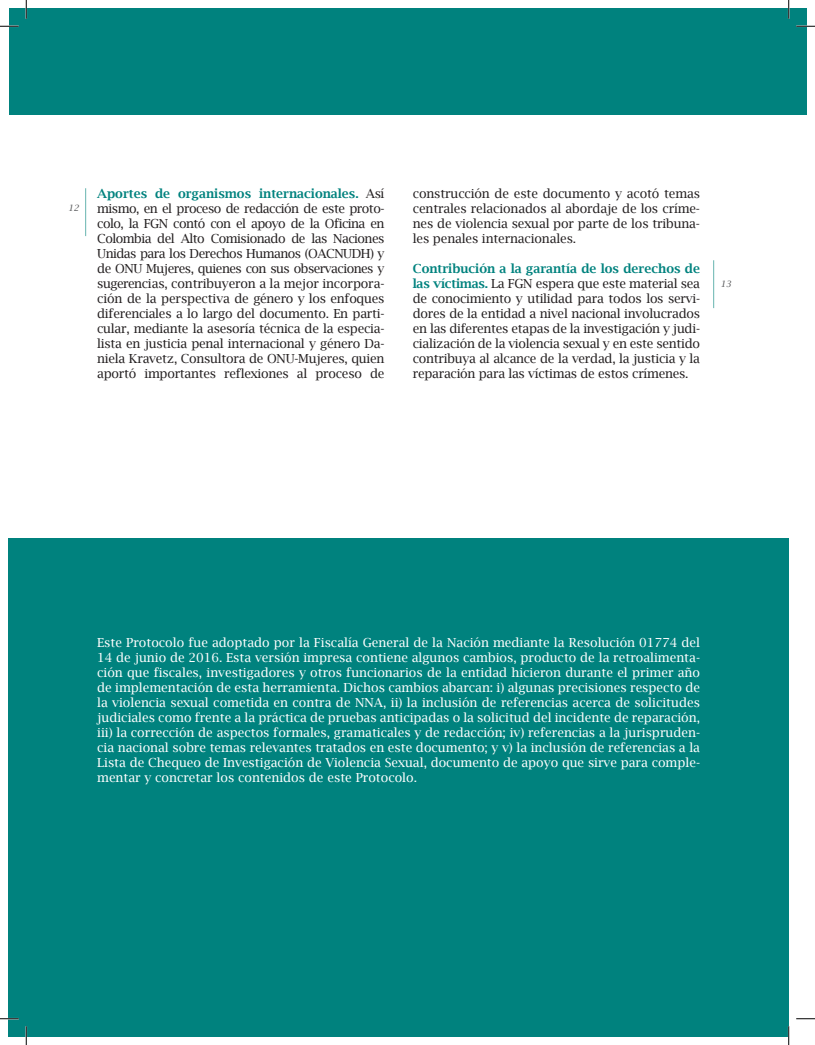
<style>
.page{position:relative;width:815px;height:1045px;background:#fff}
.page>*{position:absolute;margin:0;border:0;box-sizing:border-box;transform-origin:0 0}
.t1{font:12.5px/15px "Lucida Bright";letter-spacing:-.02em;color:#231f20;text-align:justify}
.t2{font:12.5px/15px "Lucida Bright";color:#fff;text-align:justify}
.t3{font:italic 8.75px "Lucida Bright";color:#57585a}
.s1{font-weight:600;color:#00827e}
</style>
<div class="page">
<hr style="left:85px;top:188px;width:1px;height:48px;background:#66b4af">
<hr style="left:713px;top:260px;width:1px;height:48px;background:#66b4af">
<div style="left:9px;top:9px;width:797px;height:106px;background:#00827e"></div>
<div style="left:9px;top:538px;width:779px;height:498px;background:#00827e"></div>
<svg style="left:0;top:25px;width:19px;height:2px"></svg>
<svg style="left:796px;top:25px;width:18px;height:2px"></svg>
<svg style="left:0;top:1018px;width:19px;height:1px"></svg>
<svg style="left:796px;top:1018px;width:18px;height:1px"></svg>
<svg style="left:25px;top:0;width:2px;height:19px"></svg>
<svg style="left:25px;top:1026px;width:2px;height:19px"></svg>
<svg style="left:787px;top:0;width:2px;height:19px"></svg>
<svg style="left:787px;top:1026px;width:2px;height:19px"></svg>
<p class="t3" style="left:68px;top:203px;width:12px">12</p>
<p class="t1" style="left:97px;top:186px;width:289px"><span class="s1">Aportes de organismos internacionales.</span> Así mismo, en el proceso de redacción de este proto&shy;colo, la FGN contó con el apoyo de la Oficina en Colombia del Alto Comisionado de las Naciones Unidas para los Derechos Humanos (OACNUDH) y de ONU Mujeres, quienes con sus observaciones y sugerencias, contribuyeron a la mejor incorpora&shy;ción de la perspectiva de género y los enfoques diferenciales a lo largo del documento. En parti&shy;cular, mediante la asesoría técnica de la especia&shy;lista en justicia penal internacional y género Da&shy;niela Kravetz, Consultora de ONU-Mujeres, quien aportó importantes reflexiones al proceso de</p>
<p class="t1" style="left:412px;top:186px;width:289px">construcción de este documento y acotó temas centrales relacionados al abordaje de los críme&shy;nes de violencia sexual por parte de los tribuna&shy;les penales internacionales.</p>
<p class="t1" style="left:412px;top:261px;width:289px"><span class="s1">Contribución a la garantía de los derechos de las víctimas.</span> La FGN espera que este material sea de conocimiento y utilidad para todos los servi&shy;dores de la entidad a nivel nacional involucrados en las diferentes etapas de la investigación y judi&shy;cialización de la violencia sexual y en este sentido contribuya al alcance de la verdad, la justicia y la reparación para las víctimas de estos crímenes.</p>
<p class="t3" style="left:720px;top:278px;width:12px">13</p>
<p class="t2" style="left:97px;top:635px;width:604px">Este Protocolo fue adoptado por la Fiscalía General de la Nación mediante la Resolución 01774 del 14 de junio de 2016. Esta versión impresa contiene algunos cambios, producto de la retroalimenta&shy;ción que fiscales, investigadores y otros funcionarios de la entidad hicieron durante el primer año de implementación de esta herramienta. Dichos cambios abarcan: i) algunas precisiones respecto de la violencia sexual cometida en contra de NNA, ii) la inclusión de referencias acerca de solicitudes judiciales como frente a la práctica de pruebas anticipadas o la solicitud del incidente de reparación, iii) la corrección de aspectos formales, gramaticales y de redacción; iv) referencias a la jurispruden&shy;cia nacional sobre temas relevantes tratados en este documento; y v) la inclusión de referencias a la Lista de Chequeo de Investigación de Violencia Sexual, documento de apoyo que sirve para comple&shy;mentar y concretar los contenidos de este Protocolo.</p>
</div>
